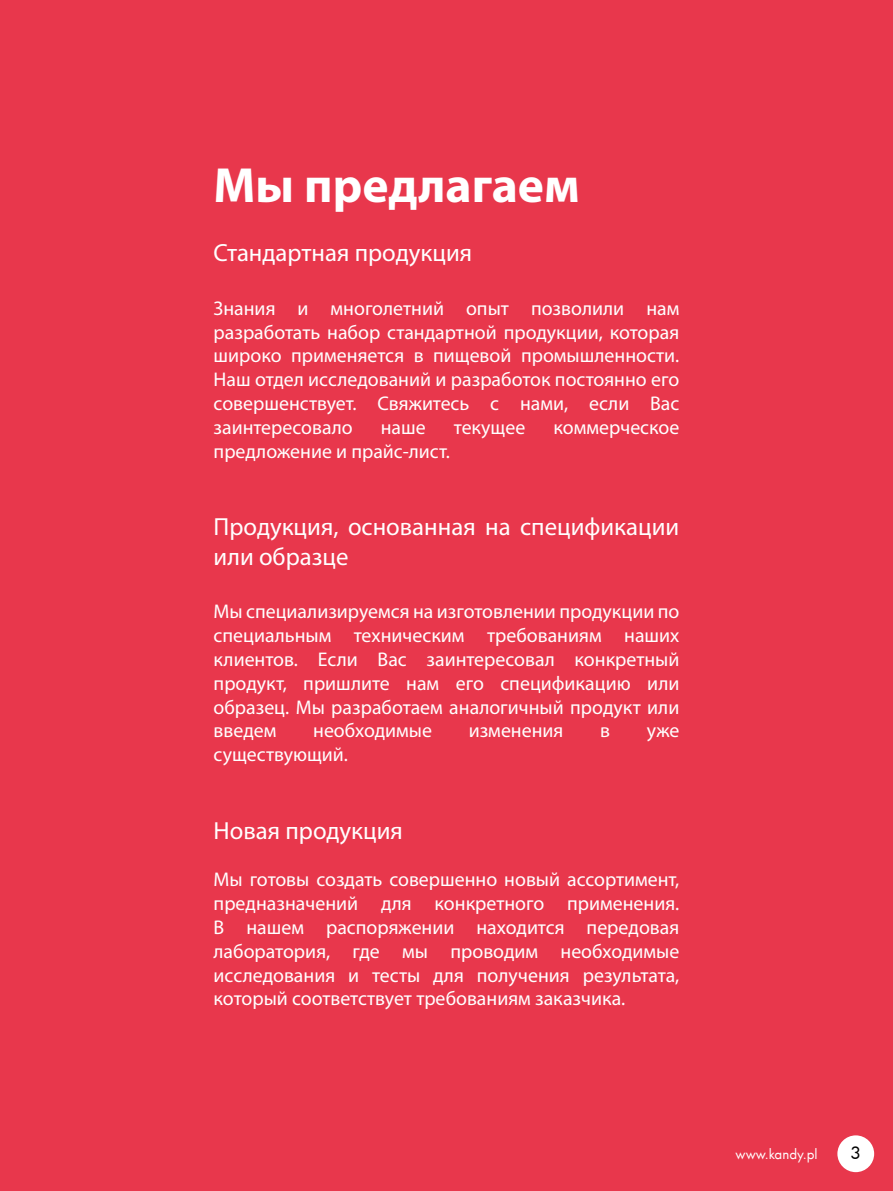
<style>
.page{position:relative;width:893px;height:1191px;background:#e8374c}
.page>*{position:absolute;margin:0;border:0;box-sizing:border-box;transform-origin:0 0}
.t1{font:700 49.52px "Myriad Pro";color:#fff}
.t2{font:24.85px/29.8px "Myriad Pro";color:#fff}
.t3{font:19.78px/23.8px "Myriad Pro";color:#fff;text-align:justify}
.t4{font:18.72px "Futura TEE";color:#000;scale:1.06 1}
.t5{font:14.88px "Futura TEE";color:#fff}
</style>
<div class="page">
<div style="left:837px;top:1135px;width:37px;height:37px;background:#fff;border-radius:50%"></div>
<h1 class="t1" style="left:214px;top:152px;width:368px">Мы предлагаем</h1>
<p class="t2" style="left:214px;top:237px;width:260px">Стандартная продукция</p>
<p class="t3" style="left:214px;top:296px;width:467px">Знания и многолетний опыт позволили нам разработать набор стандартной продукции, которая широко применяется в пищевой промышленности.<br>Наш отдел исследований и разработок постоянно его совершенствует. Свяжитесь с нами, если Вас заинтересовало</p>
<p class="t3" style="left:381px;top:415px;width:46px">наше</p>
<p class="t3" style="left:454px;top:415px;width:73px">текущее</p>
<p class="t3" style="left:553px;top:415px;width:127px">коммерческое</p>
<p class="t3" style="left:214px;top:439px;width:238px">предложение и прайс-лист.</p>
<p class="t2" style="left:214px;top:511px;width:467px">Продукция, основанная на спецификации или образце</p>
<p class="t3" style="left:214px;top:599px;width:467px">Мы специализируемся на изготовлении продукции по специальным техническим требованиям наших клиентов. Если Вас заинтересовал конкретный продукт, пришлите нам его спецификацию или образец. Мы разработаем аналогичный продукт или введем</p>
<p class="t3" style="left:313px;top:718px;width:120px">необходимые</p>
<p class="t3" style="left:469px;top:718px;width:96px">изменения</p>
<p class="t3" style="left:600px;top:718px;width:11px">в</p>
<p class="t3" style="left:647px;top:718px;width:34px">уже</p>
<p class="t3" style="left:214px;top:742px;width:136px">существующий.</p>
<p class="t2" style="left:214px;top:815px;width:191px">Новая продукция</p>
<p class="t3" style="left:214px;top:867px;width:467px">Мы готовы создать совершенно новый ассортимент, предназначений для конкретного применения.<br>В нашем распоряжении находится передовая лаборатория, где мы проводим необходимые исследования и тесты для получения результата, который соответствует требованиям заказчика.</p>
<p class="t5" style="left:735px;top:1145px;width:83px">www.kandy.pl</p>
<p class="t4" style="left:850px;top:1141px;width:12px">3</p>
</div>
